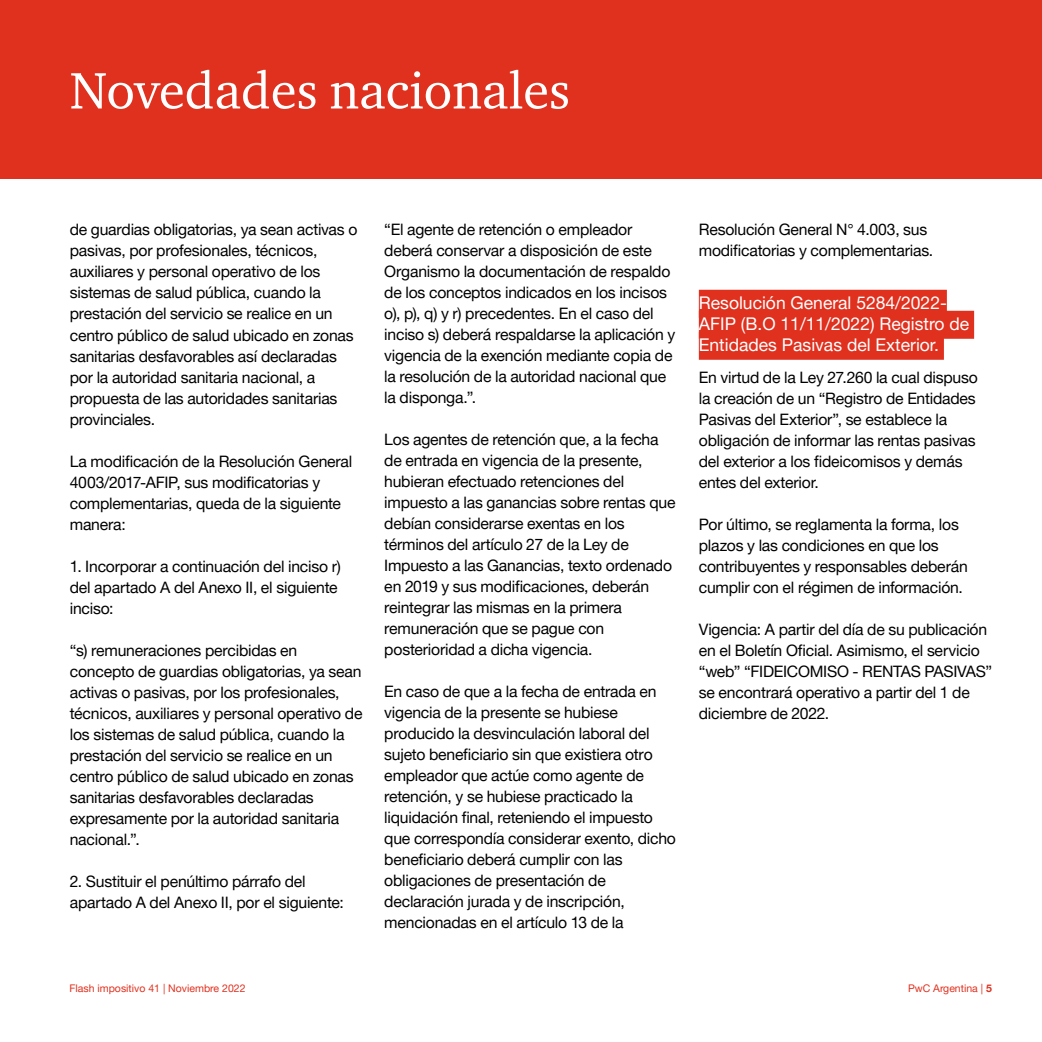
<style>
.page{position:relative;width:1042px;height:1042px;background:#fff}
.page>*{position:absolute;margin:0;border:0;box-sizing:border-box;transform-origin:0 0}
.t1{font:52.5px "ITC Charter Com";color:#fff}
.t2{font:17.5px/21px "Helvetica Neue LT Pro";color:#fff}
.t3{font:15.75px/21px "Helvetica Neue LT Pro";letter-spacing:-.015em;color:#000}
.t4{font:10.5px "Helvetica Neue LT Pro";color:#e0301e}
.s1{font-weight:700}
</style>
<div class="page">
<div style="left:699px;top:290px;width:248px;height:28px;background:#e0301e"></div>
<div style="left:699px;top:311px;width:275px;height:28px;background:#e0301e"></div>
<div style="left:699px;top:332px;width:245px;height:28px;background:#e0301e"></div>
<div style="left:0;top:0;width:1042px;height:179px;background:#e0301e"></div>
<h1 class="t1" style="left:70px;top:58px;width:502px">Novedades nacionales</h1>
<p class="t3" style="left:70px;top:219px;width:289px">de guardias obligatorias, ya sean activas o pasivas, por profesionales, técnicos, auxiliares y personal operativo de los sistemas de salud pública, cuando la prestación del servicio se realice en un centro público de salud ubicado en zonas sanitarias desfavorables así declaradas por la autoridad sanitaria nacional, a propuesta de las autoridades sanitarias provinciales.</p>
<p class="t3" style="left:70px;top:450px;width:284px">La modificación de la Resolución General<br>4003/2017-AFIP, sus modificatorias y complementarias, queda de la siguiente manera:</p>
<p class="t3" style="left:70px;top:555px;width:272px">1. Incorporar a continuación del inciso r) del apartado A del Anexo II, el siguiente inciso:</p>
<p class="t3" style="left:70px;top:639px;width:294px">“s) remuneraciones percibidas en concepto de guardias obligatorias, ya sean activas o pasivas, por los profesionales, técnicos, auxiliares y personal operativo de los sistemas de salud pública, cuando la prestación del servicio se realice en un centro público de salud ubicado en zonas sanitarias desfavorables declaradas expresamente por la autoridad sanitaria nacional.”.</p>
<p class="t3" style="left:70px;top:870px;width:275px">2. Sustituir el penúltimo párrafo del apartado A del Anexo II, por el siguiente:</p>
<p class="t3" style="left:384px;top:219px;width:292px">“El agente de retención o empleador deberá conservar a disposición de este Organismo la documentación de respaldo de los conceptos indicados en los incisos o), p), q) y r) precedentes. En el caso del inciso s) deberá respaldarse la aplicación y vigencia de la exención mediante copia de la resolución de la autoridad nacional que la disponga.”.</p>
<p class="t3" style="left:384px;top:429px;width:293px">Los agentes de retención que, a la fecha de entrada en vigencia de la presente, hubieran efectuado retenciones del impuesto a las ganancias sobre rentas que debían considerarse exentas en los términos del artículo 27 de la Ley de Impuesto a las Ganancias, texto ordenado en 2019 y sus modificaciones, deberán reintegrar las mismas en la primera remuneración que se pague con posterioridad a dicha vigencia.</p>
<p class="t3" style="left:384px;top:681px;width:293px">En caso de que a la fecha de entrada en vigencia de la presente se hubiese producido la desvinculación laboral del sujeto beneficiario sin que existiera otro empleador que actúe como agente de retención, y se hubiese practicado la liquidación final, reteniendo el impuesto que correspondía considerar exento, dicho beneficiario deberá cumplir con las obligaciones de presentación de declaración jurada y de inscripción, mencionadas en el artículo 13 de la</p>
<p class="t3" style="left:699px;top:219px;width:236px">Resolución General N° 4.003, sus modificatorias y complementarias.</p>
<p class="t2" style="left:699px;top:292px;width:272px">Resolución General 5284/2022-<br>AFIP (B.O 11/11/2022) Registro de<br>Entidades Pasivas del Exterior.</p>
<p class="t3" style="left:699px;top:366px;width:281px">En virtud de la Ley 27.260 la cual dispuso la creación de un “Registro de Entidades Pasivas del Exterior”, se establece la obligación de informar las rentas pasivas del exterior a los fideicomisos y demás entes del exterior.</p>
<p class="t3" style="left:699px;top:513px;width:270px">Por último, se reglamenta la forma, los plazos y las condiciones en que los contribuyentes y responsables deberán cumplir con el régimen de información.</p>
<p class="t3" style="left:699px;top:618px;width:295px">Vigencia: A partir del día de su publicación en el Boletín Oficial. Asimismo, el servicio “web” “FIDEICOMISO - RENTAS PASIVAS” se encontrará operativo a partir del 1 de diciembre de 2022.</p>
<p class="t4" style="left:69px;top:982px;width:178px">Flash impositivo 41 | Noviembre 2022</p>
<p class="t4" style="left:908px;top:982px;width:85px">PwC Argentina | <span class="s1">5</span></p>
</div>
